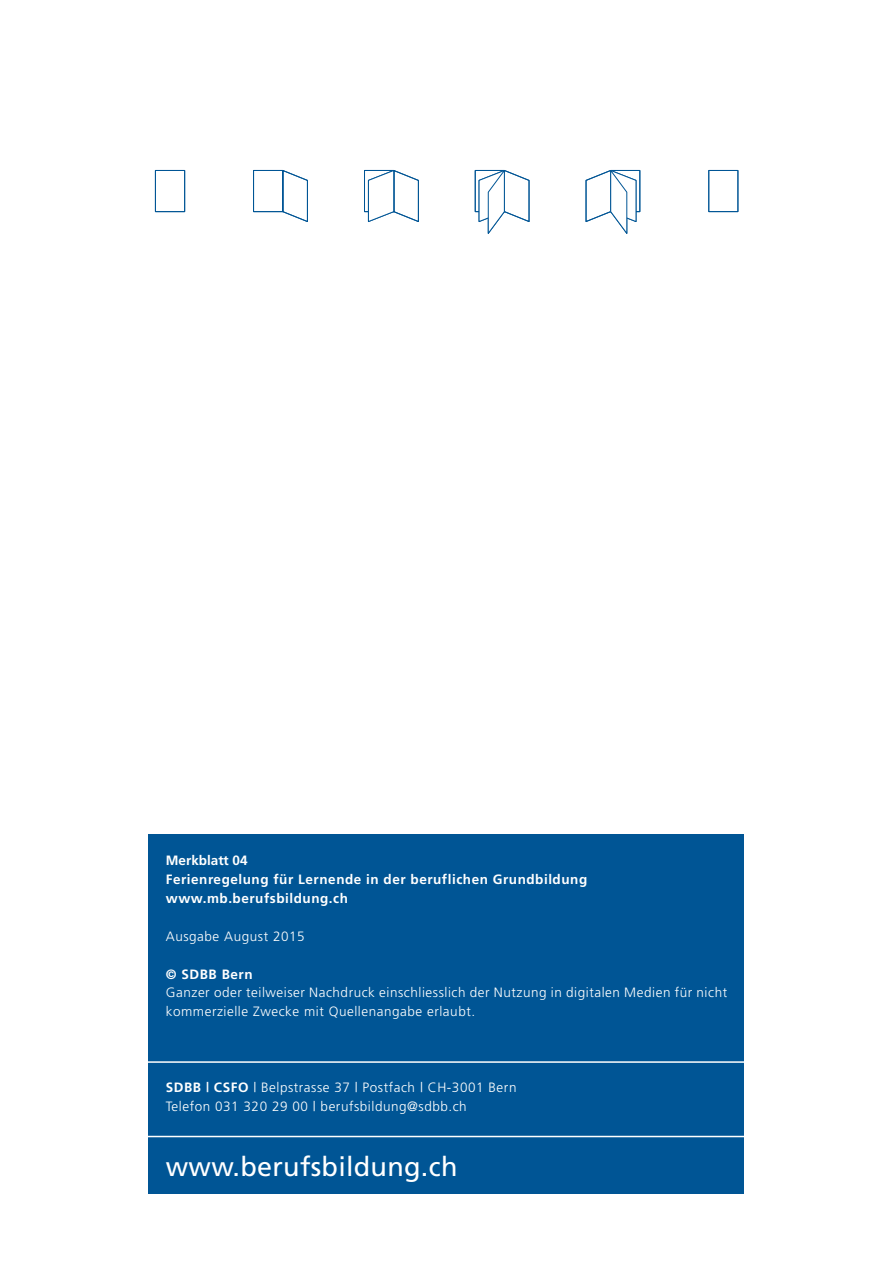
<style>
.page{position:relative;width:893px;height:1263px;background:#fff}
.page>*{position:absolute;margin:0;border:0;box-sizing:border-box;transform-origin:0 0}
.t1{font:27px "Frutiger";letter-spacing:.01em;color:#fff}
.t2{font:300 13.5px/18.9px "Frutiger";letter-spacing:.04em;color:#fff}
.t3{font:700 13.5px/18.9px "Frutiger";letter-spacing:.04em;color:#fff}
.s1{font-weight:700}
</style>
<div class="page">
<div style="left:149px;top:834px;width:595px;height:360px;background:#005595"></div>
<hr style="left:129px;top:1136px;width:660px;height:1px;background:#fff">
<hr style="left:129px;top:1061px;width:660px;height:2px;background:#fff">
<svg style="left:155px;top:169px;width:264px;height:53px"></svg>
<svg style="left:474px;top:169px;width:56px;height:65px"></svg>
<svg style="left:585px;top:169px;width:56px;height:65px"></svg>
<div style="left:708px;top:170px;width:30px;height:42px;border:1px solid #005595"></div>
<p class="t3" style="left:166px;top:851px;width:423px">Merkblatt 04<br>Ferienregelung für Lernende in der beruflichen Grundbildung www.mb.berufsbildung.ch</p>
<p class="t2" style="left:166px;top:926px;width:140px">Ausgabe August 2015</p>
<p class="t3" style="left:166px;top:964px;width:88px">© SDBB Bern</p>
<p class="t2" style="left:166px;top:983px;width:563px">Ganzer oder teilweiser Nachdruck einschliesslich der Nutzung in digitalen Medien für nicht kommerzielle Zwecke mit Quellenangabe erlaubt.</p>
<p class="t2" style="left:166px;top:1078px;width:352px"><span class="s1">SDBB | CSFO</span> | Belpstrasse 37 | Postfach | CH-3001 Bern<br>Telefon 031 320 29 00 | berufsbildung@sdbb.ch</p>
<h1 class="t1" style="left:166px;top:1150px;width:293px">www.berufsbildung.ch</h1>
</div>
